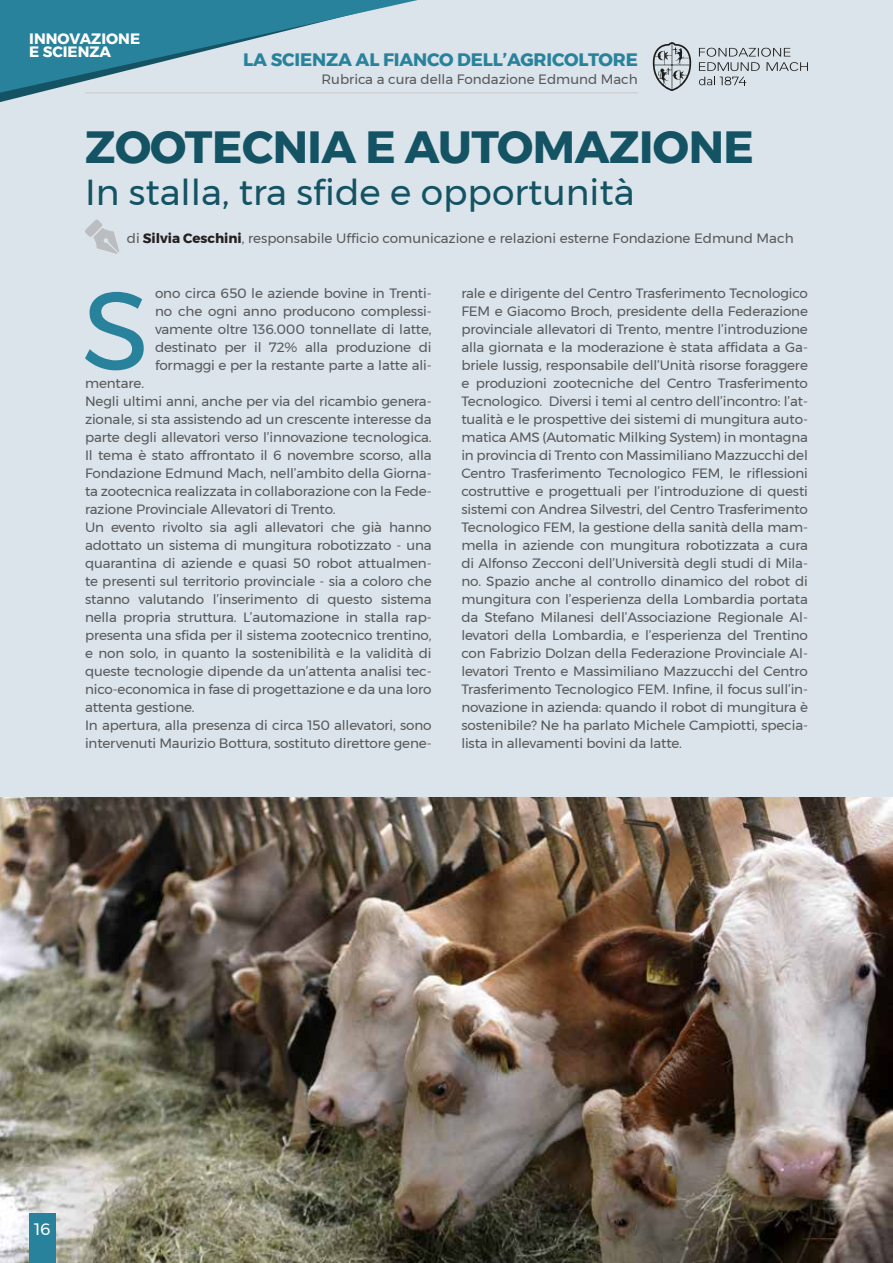
<style>
.page{position:relative;width:893px;height:1263px;background:#dae4ea}
.page>*{position:absolute;margin:0;border:0;box-sizing:border-box;transform-origin:0 0}
.t1{font:109.95px "Gontserrat";color:#29829b}
.t2{font:700 45px "Gontserrat";letter-spacing:-.01em;color:#145364}
.t3{font:36px "Gontserrat";color:#145364}
.t4{font:700 18px "Gontserrat";letter-spacing:-.01em;color:#29829b}
.t5{font:16.5px "Gontserrat";color:#fff}
.t6{font:700 15px/13.5px "Gontserrat";color:#fff}
.t7{font:13.5px/18px "Gontserrat";letter-spacing:-.01em;color:#57585a;text-align:justify}
.s1{font-weight:700;color:#231f20}
</style>
<div class="page">
<svg style="left:0;top:0;width:418px;height:95px;fill:#29829b"></svg>
<hr style="left:85px;top:92px;width:553px;height:2px;background:#d1d2d4">
<svg style="left:699px;top:48px;width:109px;height:23px"></svg>
<svg style="left:699px;top:77px;width:47px;height:8px"></svg>
<svg style="left:653px;top:42px;width:38px;height:49px"></svg>
<svg style="left:85px;top:220px;width:34px;height:34px"></svg>
<img style="left:0;top:797px;width:893px;height:466px">
<div style="left:29px;top:1213px;width:27px;height:50px;background:#29829b"></div>
<p class="t6" style="left:29px;top:32px;width:112px">INNOVAZIONE<br>E SCIENZA</p>
<h3 class="t4" style="left:243px;top:45px;width:396px">LA SCIENZA AL FIANCO DELL’AGRICOLTORE</h3>
<p class="t7" style="left:322px;top:70px;width:318px">Rubrica a cura della Fondazione Edmund Mach</p>
<p class="t2" style="left:85px;top:111px;width:670px">ZOOTECNIA E AUTOMAZIONE</p>
<p class="t3" style="left:85px;top:164px;width:551px">In stalla, tra sfide e opportunità</p>
<p class="t7" style="left:127px;top:229px;width:668px">di <span class="s1">Silvia Ceschini</span>, responsabile Ufficio comunicazione e relazioni esterne Fondazione Edmund Mach</p>
<p class="t1" style="left:82px;top:247px;width:69px">S</p>
<p class="t7" style="left:155px;top:284px;width:278px">ono circa 650 le aziende bovine in Trenti&shy;no che ogni anno producono complessi&shy;vamente oltre 136.000 tonnellate di latte, destinato per il 72% alla produzione di formaggi e per la restante parte a latte ali-</p>
<p class="t7" style="left:85px;top:374px;width:61px">mentare.</p>
<p class="t7" style="left:85px;top:392px;width:348px">Negli ultimi anni, anche per via del ricambio genera&shy;zionale, si sta assistendo ad un crescente interesse da parte degli allevatori verso l’innovazione tecnologica.<br>Il tema è stato affrontato il 6 novembre scorso, alla Fondazione Edmund Mach, nell’ambito della Giorna&shy;ta zootecnica realizzata in collaborazione con la Fede&shy;razione Provinciale Allevatori di Trento.</p>
<p class="t7" style="left:85px;top:518px;width:348px">Un evento rivolto sia agli allevatori che già hanno adottato un sistema di mungitura robotizzato - una quarantina di aziende e quasi 50 robot attualmen&shy;te presenti sul territorio provinciale - sia a coloro che stanno valutando l’inserimento di questo sistema nella propria struttura. L’automazione in stalla rap&shy;presenta una sfida per il sistema zootecnico trentino, e non solo, in quanto la sostenibilità e la validità di queste tecnologie dipende da un’attenta analisi tec&shy;nico-economica in fase di progettazione e da una loro attenta gestione.</p>
<p class="t7" style="left:85px;top:716px;width:348px">In apertura, alla presenza di circa 150 allevatori, sono intervenuti Maurizio Bottura, sostituto direttore gene-</p>
<p class="t7" style="left:461px;top:284px;width:348px">rale e dirigente del Centro Trasferimento Tecnologico FEM e Giacomo Broch, presidente della Federazione provinciale allevatori di Trento, mentre l’introduzione alla giornata e la moderazione è stata affidata a Ga&shy;briele Iussig, responsabile dell’Unità risorse foraggere e produzioni zootecniche del Centro Trasferimento Tecnologico. Diversi i temi al centro dell’incontro: l’at&shy;tualità e le prospettive dei sistemi di mungitura auto&shy;matica AMS (Automatic Milking System) in montagna in provincia di Trento con Massimiliano Mazzucchi del Centro Trasferimento Tecnologico FEM, le riflessioni costruttive e progettuali per l’introduzione di questi sistemi con Andrea Silvestri, del Centro Trasferimento Tecnologico FEM, la gestione della sanità della mam&shy;mella in aziende con mungitura robotizzata a cura di Alfonso Zecconi dell’Università degli studi di Mila&shy;no. Spazio anche al controllo dinamico del robot di mungitura con l’esperienza della Lombardia portata da Stefano Milanesi dell’Associazione Regionale Al&shy;levatori della Lombardia, e l’esperienza del Trentino con Fabrizio Dolzan della Federazione Provinciale Al&shy;levatori Trento e Massimiliano Mazzucchi del Centro Trasferimento Tecnologico FEM. Infine, il focus sull’in&shy;novazione in azienda: quando il robot di mungitura è sostenibile? Ne ha parlato Michele Campiotti, specia&shy;lista in allevamenti bovini da latte.</p>
<p class="t5" style="left:34px;top:1217px;width:18px">16</p>
</div>
